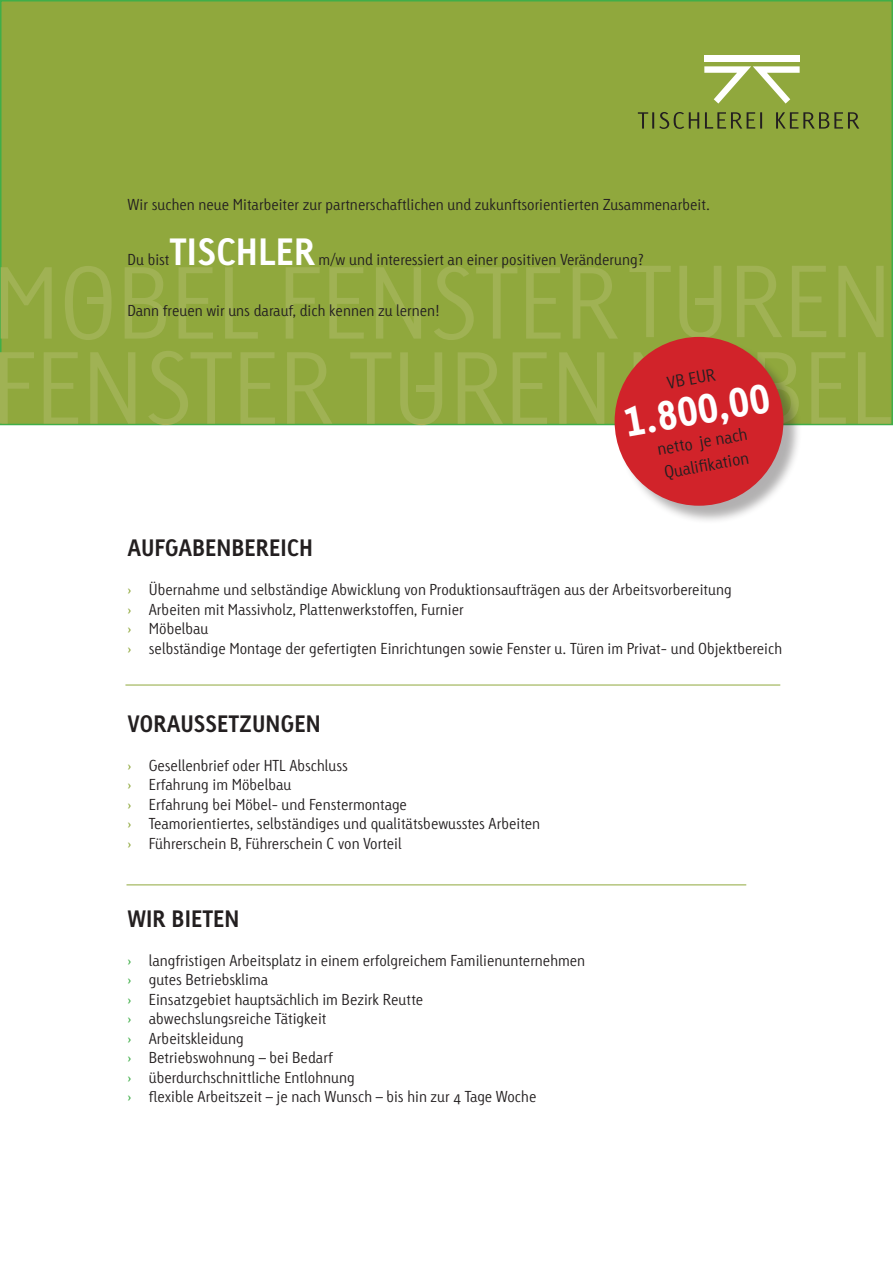
<style>
.page{position:relative;width:893px;height:1263px;background:#fff}
.page>*{position:absolute;margin:0;border:0;box-sizing:border-box;transform-origin:0 0}
.t1{font:38.4px "Linotype Tetria Black Tab";color:#fff}
.t2{font:700 36px "Linotype Tetria";color:#fff}
.t3{font:700 22.5px "Linotype Tetria";color:#231f20}
.t4{font:300 16.5px/23.9px "Linotype Tetria";color:#231f20}
.t5{font:300 15px/19.5px "Linotype Tetria";color:#231f20}
.s1{color:#90a83d}
.s2{color:#40ae49}
</style>
<div class="page">
<div style="left:1px;top:1px;width:891px;height:423px;background:#90a83d"></div>
<svg style="left:350px;top:352px;width:254px;height:73px"></svg>
<div style="left:416px;top:385px;width:22px;height:6px;background:#a0b254"></div>
<svg style="left:802px;top:352px;width:89px;height:73px"></svg>
<svg style="left:0;top:351px;width:332px;height:74px"></svg>
<svg style="left:286px;top:266px;width:332px;height:74px"></svg>
<svg style="left:629px;top:266px;width:255px;height:72px"></svg>
<div style="left:696px;top:299px;width:21px;height:6px;background:#a0b254"></div>
<svg style="left:1px;top:266px;width:257px;height:74px"></svg>
<div style="left:87px;top:298px;width:22px;height:6px;background:#a0b254"></div>
<hr style="left:125px;top:685px;width:655px;height:1px;background:#90a83d">
<hr style="left:126px;top:884px;width:620px;height:1px;background:#90a83d">
<div style="left:704px;top:55px;width:96px;height:7px;background:#fff"></div>
<svg style="left:704px;top:66px;width:96px;height:38px"></svg>
<svg style="left:638px;top:112px;width:221px;height:17px"></svg>
<div style="left:617px;top:339px;width:185px;height:186px;background:#231f20;opacity:.35"></div>
<div style="left:615px;top:337px;width:168px;height:169px;background:#d1232a;border-radius:50%"></div>
<p class="t5" style="left:128px;top:195px;width:584px">Wir suchen neue Mitarbeiter zur partnerschaftlichen und zukunftsorientierten Zusammenarbeit.</p>
<h2 class="t2" style="left:169px;top:229px;width:147px">TISCHLER</h2>
<p class="t5" style="left:318px;top:250px;width:327px">m/w und interessiert an einer positiven Veränderung?</p>
<p class="t5" style="left:128px;top:301px;width:314px">Dann freuen wir uns darauf, dich kennen zu lernen!</p>
<p class="t5" style="left:128px;top:250px;width:43px">Du bist</p>
<p class="t4" style="left:665px;top:371px;width:51px;rotate:-10deg">VB EUR</p>
<h1 class="t1" style="left:620px;top:398px;width:149px;rotate:-10deg">1.800,00</h1>
<p class="t4" style="left:655px;top:438px;width:93px;rotate:-10deg">netto je nach<br>Qualifi kation</p>
<h3 class="t3" style="left:128px;top:534px;width:187px">AUFGABENBEREICH</h3>
<p class="t5" style="left:128px;top:580px;width:656px"><span class="s1">&gt;</span> Übernahme und selbständige Abwicklung von Produktionsaufträgen aus der Arbeitsvorbereitung<br><span class="s1">&gt;</span> Arbeiten mit Massivholz, Plattenwerkstoffen, Furnier<br><span class="s1">&gt;</span> Möbelbau<br><span class="s1">&gt;</span> selbständige Montage der gefertigten Einrichtungen sowie Fenster u. Türen im Privat- und Objektbereich</p>
<h3 class="t3" style="left:128px;top:709px;width:195px">VORAUSSETZUNGEN</h3>
<p class="t5" style="left:128px;top:756px;width:414px"><span class="s1">&gt;</span> Gesellenbrief oder HTL Abschluss<br><span class="s1">&gt;</span> Erfahrung im Möbelbau<br><span class="s1">&gt;</span> Erfahrung bei Möbel- und Fenstermontage<br><span class="s1">&gt;</span> Teamorientiertes, selbständiges und qualitätsbewusstes Arbeiten <span class="s1">&gt;</span> Führerschein B, Führerschein C von Vorteil</p>
<h3 class="t3" style="left:128px;top:904px;width:113px">WIR BIETEN</h3>
<p class="t5" style="left:128px;top:951px;width:459px"><span class="s2">&gt;</span> langfristigen Arbeitsplatz in einem erfolgreichem Familienunternehmen <span class="s2">&gt;</span> gutes Betriebsklima<br><span class="s2">&gt;</span> Einsatzgebiet hauptsächlich im Bezirk Reutte<br><span class="s2">&gt;</span> abwechslungsreiche Tätigkeit<br><span class="s2">&gt;</span> Arbeitskleidung<br><span class="s2">&gt;</span> Betriebswohnung – bei Bedarf<br><span class="s2">&gt;</span> überdurchschnittliche Entlohnung<br><span class="s2">&gt;</span> flexible Arbeitszeit – je nach Wunsch – bis hin zur 4 Tage Woche</p>
</div>
